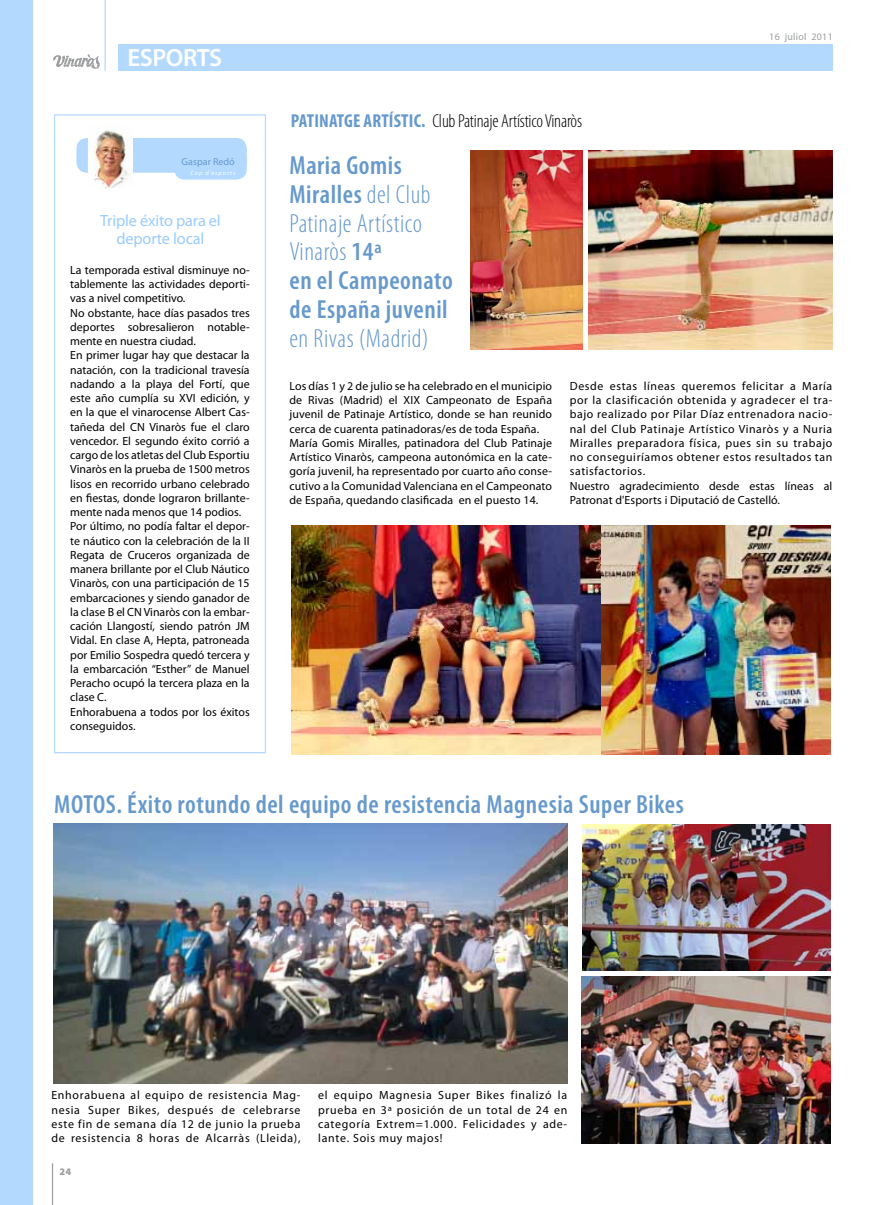
<style>
.page{position:relative;width:886px;height:1205px;background:#fff}
.page>*{position:absolute;margin:0;border:0;box-sizing:border-box;transform-origin:0 0}
.t1{font:600 condensed 26.25px/28.8px "Myriad Pro";letter-spacing:.02em;color:#69c}
.t2{font:300 condensed 26.25px "Myriad Pro";letter-spacing:.02em;color:#69c}
.t3{font:600 25px "Myriad Pro";letter-spacing:-.02em;color:#fff}
.t4{font:300 condensed 18.75px "Myriad Pro";letter-spacing:-.01em;color:#000}
.t5{font:16.25px/18px "Myriad Pro";letter-spacing:-.01em;color:#9cf;text-align:center}
.t6{font:11.88px/14.2px "Myriad Pro";color:#000}
.t7{font:11.88px/14.2px "Myriad Pro";letter-spacing:.05em;color:#000}
.t8{font:10px "Myriad Pro";letter-spacing:.025em;color:#9c9e9f}
.t9{font:10px "Myriad Pro";color:#69c}
.t10{font:900 10px "Myriad Pro";color:#9c9e9f}
.t11{font:italic 6.25px "Myriad Pro";letter-spacing:.15em;color:#fff}
.s1{font-weight:700;color:#69c}
.s2{font-weight:300}
</style>
<div class="page">
<hr style="left:52px;top:1163px;width:1px;height:42px;background:#9c9e9f">
<div style="left:54px;top:114px;width:212px;height:639px;border:1px solid #b3d9ff"></div>
<div style="left:174px;top:149px;width:73px;height:31px;background:#b3d9ff;border-radius:11px"></div>
<div style="left:76px;top:138px;width:171px;height:35px;background:#b3d9ff;border-radius:11px"></div>
<svg style="left:53px;top:54px;width:47px;height:15px"></svg>
<hr style="left:105px;top:0;width:1px;height:71px;background:#b3d9ff">
<div style="left:118px;top:44px;width:714px;height:27px;background:#b3d9ff"></div>
<div style="left:0;top:0;width:33px;height:1205px;background:#b3d9ff"></div>
<img style="left:88px;top:130px;width:45px;height:58px">
<img style="left:292px;top:526px;width:308px;height:229px">
<img style="left:471px;top:150px;width:111px;height:199px">
<img style="left:588px;top:150px;width:245px;height:199px">
<img style="left:602px;top:526px;width:229px;height:229px">
<img style="left:581px;top:977px;width:250px;height:166px">
<img style="left:582px;top:824px;width:249px;height:146px">
<img style="left:53px;top:823px;width:514px;height:260px">
<h2 class="t3" style="left:128px;top:42px;width:96px">ESPORTS</h2>
<p class="t9" style="left:182px;top:155px;width:55px">Gaspar Redó</p>
<p class="t11" style="left:191px;top:169px;width:46px">Cap d’esports</p>
<h3 class="t5" style="left:100px;top:211px;width:122px">Triple éxito para el deporte local</h3>
<p class="t6" style="left:70px;top:262px;width:181px">La temporada estival disminuye no&shy;tablemente las actividades deporti&shy;vas a nivel competitivo.<br>No obstante, hace días pasados tres deportes sobresalieron notable&shy;mente en nuestra ciudad.<br>En primer lugar hay que destacar la natación, con la tradicional travesía nadando a la playa del Fortí, que este año cumplía su XVI edición, y en la que el vinarocense Albert Cas&shy;tañeda del CN Vinaròs fue el claro vencedor. El segundo éxito corrió a cargo de los atletas del Club Esportiu Vinaròs en la prueba de 1500 metros lisos en recorrido urbano celebrado en fiestas, donde lograron brillante&shy;mente nada menos que 14 podios.<br>Por último, no podía faltar el depor&shy;te náutico con la celebración de la II Regata de Cruceros organizada de manera brillante por el Club Náutico Vinaròs, con una participación de 15 embarcaciones y siendo ganador de la clase B el CN Vinaròs con la embar&shy;cación Llangostí, siendo patrón JM Vidal. En clase A, Hepta, patroneada por Emilio Sospedra quedó tercera y la embarcación “Esther” de Manuel Peracho ocupó la tercera plaza en la clase C.<br>Enhorabuena a todos por los éxitos conseguidos.</p>
<h3 class="t4" style="left:291px;top:109px;width:293px"><span class="s1">PATINATGE ARTÍSTIC.</span> Club Patinaje Artístico Vinaròs</h3>
<h1 class="t1" style="left:289px;top:151px;width:165px">Maria Gomis<br>Miralles <span class="s2">del Club<br>Patinaje Artístico<br>Vinaròs</span> 14ª<br>en el Campeonato de España juvenil</h1>
<h1 class="t2" style="left:289px;top:322px;width:141px">en Rivas (Madrid)</h1>
<p class="t8" style="left:769px;top:31px;width:65px">16 juliol 2011</p>
<p class="t6" style="left:289px;top:379px;width:264px">Los días 1 y 2 de julio se ha celebrado en el municipio de Rivas (Madrid) el XIX Campeonato de España juvenil de Patinaje Artístico, donde se han reunido cerca de cuarenta patinadoras/es de toda España.<br>María Gomis Miralles, patinadora del Club Patinaje Artístico Vinaròs, campeona autonómica en la cate&shy;goría juvenil, ha representado por cuarto año conse&shy;cutivo a la Comunidad Valenciana en el Campeonato de España, quedando clasificada en el puesto 14.</p>
<p class="t7" style="left:570px;top:379px;width:264px">Desde estas líneas queremos felicitar a María por la clasificación obtenida y agradecer el tra&shy;bajo realizado por Pilar Díaz entrenadora nacio&shy;nal del Club Patinaje Artístico Vinaròs y a Nuria Miralles preparadora física, pues sin su trabajo no conseguiríamos obtener estos resultados tan satisfactorios.<br>Nuestro agradecimiento desde estas líneas al Patronat d'Esports i Diputació de Castelló.</p>
<h1 class="t1" style="left:54px;top:789px;width:631px">MOTOS. Éxito rotundo del equipo de resistencia Magnesia Super Bikes</h1>
<p class="t6" style="left:51px;top:1088px;width:251px;text-align:justify">Enhorabuena al equipo de resistencia Mag&shy;nesia Super Bikes, después de celebrarse este fin de semana día 12 de junio la prueba de resistencia 8 horas de Alcarràs (Lleida),</p>
<p class="t6" style="left:318px;top:1088px;width:251px;text-align:justify">el equipo Magnesia Super Bikes finalizó la prueba en 3ª posición de un total de 24 en categoría Extrem=1.000. Felicidades y ade&shy;lante. Sois muy majos!</p>
<p class="t10" style="left:59px;top:1165px;width:13px">24</p>
</div>
